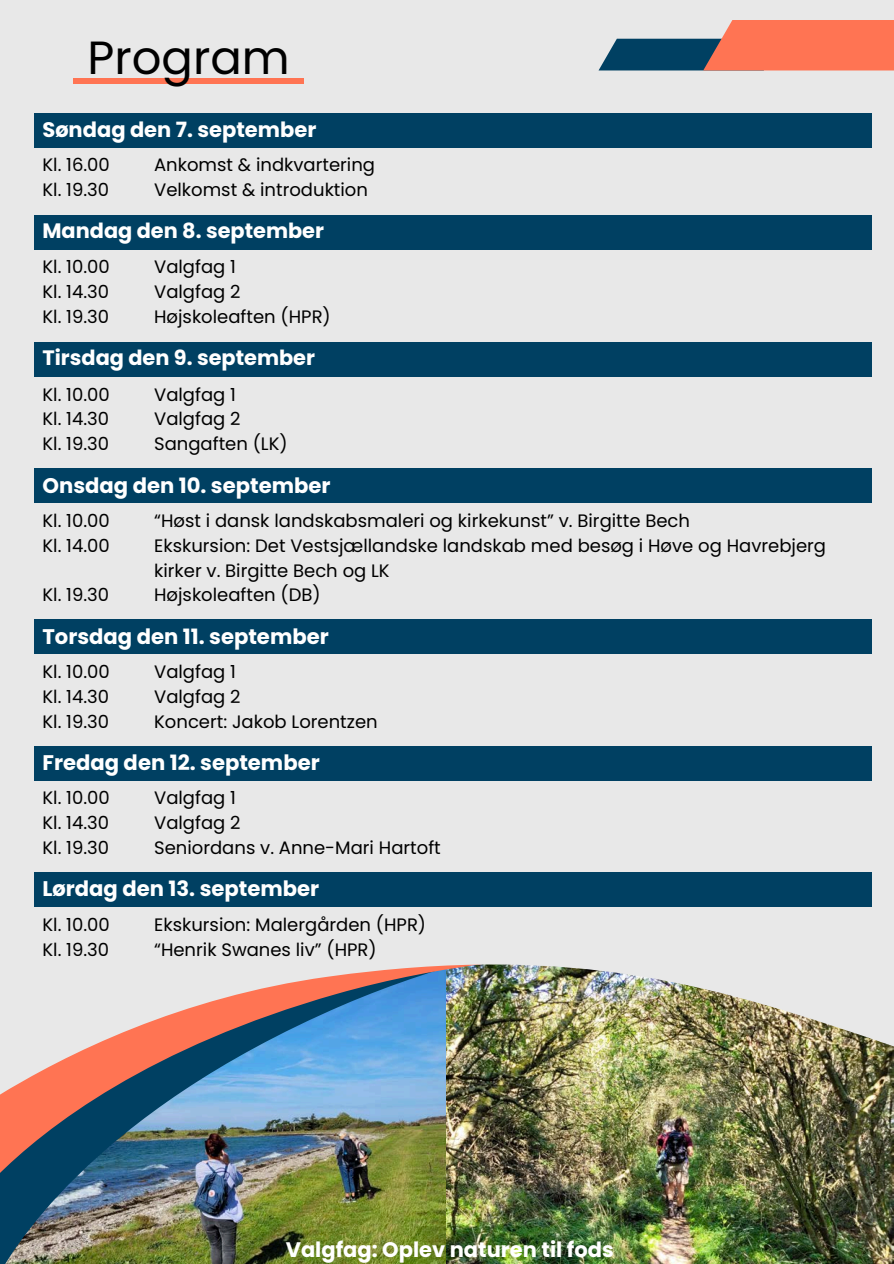
<style>
.page{position:relative;width:894px;height:1264px;background:#fff}
.page>*{position:absolute;margin:0;border:0;box-sizing:border-box;transform-origin:0 0}
.t1{font:46.5px "Poppins";color:#000}
.t2{font:700 21.15px "Poppins";color:#fff}
.t3{font:700 21px "Poppins";color:#fff}
.t4{font:700 20.85px "Poppins";color:#fff}
.t5{font:18px/24.8px "Poppins";color:#000}
</style>
<div class="page">
<div style="left:0;top:0;width:893px;height:1263px;background:#e8e8e8"></div>
<svg style="left:599px;top:20px;width:294px;height:50px"></svg>
<div style="left:73px;top:78px;width:231px;height:6px;background:#ff7453"></div>
<img style="left:0;top:1177px;width:893px;height:86px">
<img style="left:0;top:1097px;width:893px;height:80px">
<img style="left:0;top:964px;width:893px;height:133px">
<svg style="left:34px;top:760px;width:838px;height:21px"></svg>
<div style="left:34px;top:113px;width:837px;height:34px;background:#004062"></div>
<div style="left:34px;top:215px;width:837px;height:34px;background:#004062"></div>
<div style="left:34px;top:342px;width:837px;height:34px;background:#004062"></div>
<div style="left:34px;top:619px;width:837px;height:35px;background:#004062"></div>
<div style="left:34px;top:746px;width:837px;height:34px;background:#004062"></div>
<div style="left:34px;top:468px;width:837px;height:35px;background:#004062"></div>
<div style="left:34px;top:872px;width:837px;height:34px;background:#004062"></div>
<h1 class="t1" style="left:87px;top:25px;width:204px">Program</h1>
<p class="t3" style="left:42px;top:115px;width:275px">Søndag den 7. september</p>
<p class="t5" style="left:42px;top:153px;width:69px">Kl. 16.00</p>
<p class="t5" style="left:42px;top:177px;width:68px">Kl. 19.30</p>
<p class="t5" style="left:154px;top:153px;width:222px">Ankomst &amp; indkvartering</p>
<p class="t5" style="left:154px;top:177px;width:215px">Velkomst &amp; introduktion</p>
<p class="t4" style="left:42px;top:216px;width:283px">Mandag den 8. september</p>
<h2 class="t5" style="left:42px;top:255px;width:69px">Kl. 10.00</h2>
<p class="t5" style="left:42px;top:279px;width:68px">Kl. 14.30</p>
<p class="t5" style="left:42px;top:304px;width:68px">Kl. 19.30</p>
<p class="t5" style="left:154px;top:255px;width:83px">Valgfag 1</p>
<p class="t5" style="left:154px;top:279px;width:88px">Valgfag 2</p>
<p class="t5" style="left:154px;top:304px;width:178px">Højskoleaften (HPR)</p>
<h2 class="t4" style="left:42px;top:343px;width:274px">Tirsdag den 9. september</h2>
<p class="t5" style="left:42px;top:382px;width:69px">Kl. 10.00</p>
<h2 class="t5" style="left:42px;top:407px;width:68px">Kl. 14.30</h2>
<p class="t5" style="left:42px;top:431px;width:68px">Kl. 19.30</p>
<p class="t5" style="left:154px;top:382px;width:83px">Valgfag 1</p>
<p class="t5" style="left:154px;top:407px;width:88px">Valgfag 2</p>
<p class="t5" style="left:154px;top:431px;width:135px">Sangaften (LK)</p>
<p class="t2" style="left:42px;top:470px;width:289px">Onsdag den 10. september</p>
<p class="t5" style="left:42px;top:508px;width:69px">Kl. 10.00</p>
<p class="t5" style="left:42px;top:533px;width:69px">Kl. 14.00</p>
<h2 class="t5" style="left:42px;top:582px;width:68px">Kl. 19.30</h2>
<p class="t5" style="left:154px;top:508px;width:537px">“Høst i dansk landskabsmaleri og kirkekunst” v. Birgitte Bech</p>
<p class="t5" style="left:154px;top:533px;width:673px">Ekskursion: Det Vestsjællandske landskab med besøg i Høve og Havrebjerg kirker v. Birgitte Bech og LK</p>
<p class="t5" style="left:154px;top:582px;width:168px">Højskoleaften (DB)</p>
<p class="t2" style="left:42px;top:621px;width:288px">Torsdag den 11. september</p>
<p class="t5" style="left:42px;top:659px;width:69px">Kl. 10.00</p>
<p class="t5" style="left:42px;top:684px;width:68px">Kl. 14.30</p>
<p class="t5" style="left:42px;top:709px;width:68px">Kl. 19.30</p>
<h2 class="t5" style="left:154px;top:659px;width:83px">Valgfag 1</h2>
<p class="t5" style="left:154px;top:684px;width:88px">Valgfag 2</p>
<p class="t5" style="left:154px;top:709px;width:225px">Koncert: Jakob Lorentzen</p>
<p class="t2" style="left:42px;top:747px;width:279px">Fredag den 12. september</p>
<p class="t5" style="left:42px;top:785px;width:69px">Kl. 10.00</p>
<p class="t5" style="left:42px;top:810px;width:68px">Kl. 14.30</p>
<p class="t5" style="left:42px;top:835px;width:68px">Kl. 19.30</p>
<h2 class="t5" style="left:154px;top:785px;width:83px">Valgfag 1</h2>
<p class="t5" style="left:154px;top:810px;width:88px">Valgfag 2</p>
<p class="t5" style="left:154px;top:835px;width:288px">Seniordans v. Anne-Mari Hartoft</p>
<p class="t2" style="left:42px;top:874px;width:278px">Lørdag den 13. september</p>
<p class="t5" style="left:42px;top:912px;width:69px">Kl. 10.00</p>
<h2 class="t5" style="left:42px;top:936px;width:68px">Kl. 19.30</h2>
<p class="t5" style="left:154px;top:912px;width:273px">Ekskursion: Malergården (HPR)</p>
<p class="t5" style="left:154px;top:936px;width:224px">“Henrik Swanes liv” (HPR)</p>
<p class="t3" style="left:285px;top:1234px;width:329px">Valgfag: Oplev naturen til fods</p>
</div>
